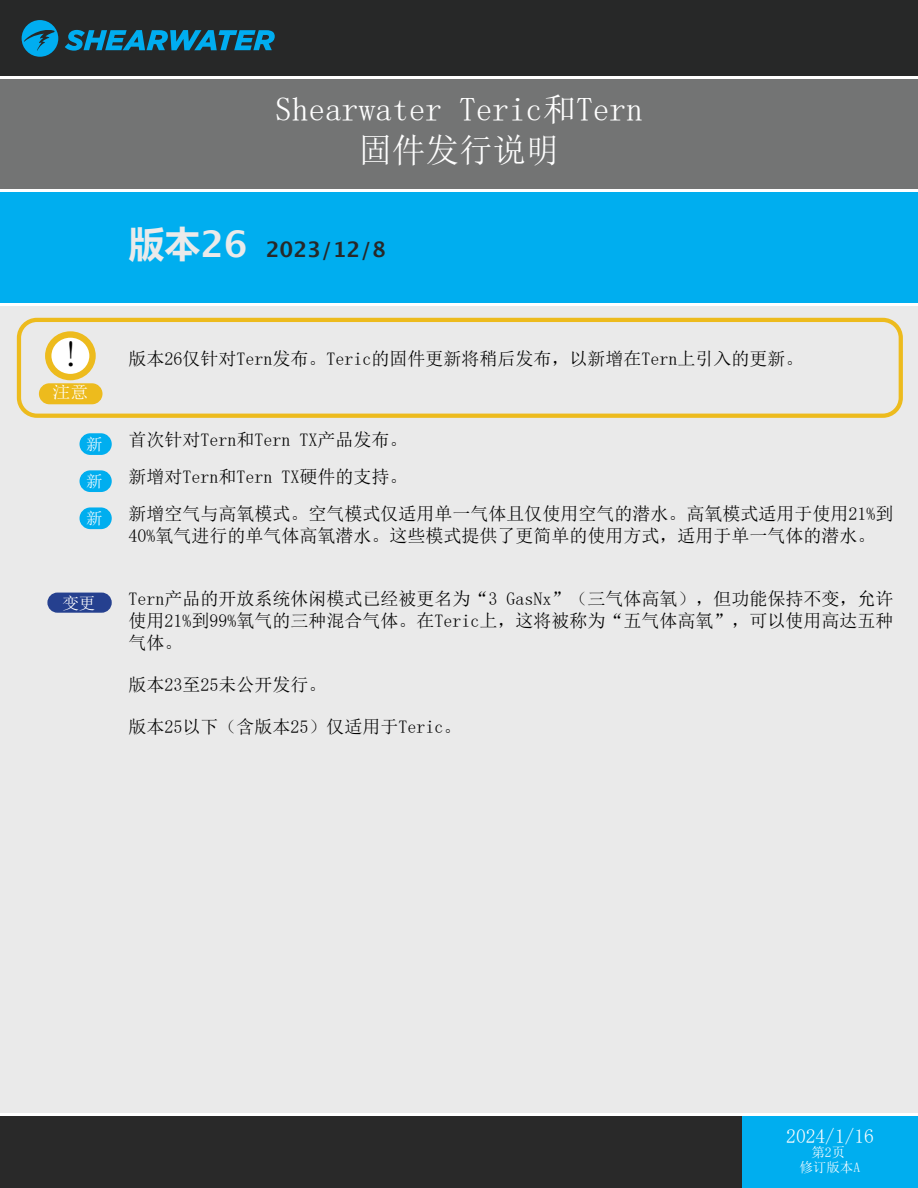
<style>
.page{position:relative;width:918px;height:1188px;background:#fff}
.page>*{position:absolute;margin:0;border:0;box-sizing:border-box;transform-origin:0 0}
.t1{font:36px "Sim Sun";color:#000}
.t2{font:33.45px/40.2px "N Sim Sun";color:#fff;text-align:center}
.t3{font:700 21px "Sim Sun";color:#272828}
.t4{font:19.5px "Sim Sun";color:#fff}
.t5{font:18px/36.9px "Sim Sun";color:#000}
.t6{font:18px "Sim Sun";color:#fff}
.t7{font:16.5px "Sim Sun";color:#fff}
.t8{font:13.5px "Sim Sun";color:#fff}
.s1{font-size:36px;color:#eaeaea}
</style>
<div class="page">
<div style="left:0;top:0;width:918px;height:77px;background:#272828"></div>
<div style="left:0;top:1114px;width:918px;height:74px;background:#292929"></div>
<div style="left:0;top:305px;width:918px;height:809px;background:#eaeaea"></div>
<svg style="left:65px;top:30px;width:210px;height:21px"></svg>
<svg style="left:22px;top:20px;width:36px;height:37px"></svg>
<div style="left:0;top:191px;width:918px;height:114px;background:#00aeef"></div>
<div style="left:0;top:77px;width:918px;height:114px;background:#737474"></div>
<div style="left:742px;top:1114px;width:176px;height:74px;background:#00aeef"></div>
<hr style="left:0;top:76px;width:918px;height:3px;background:#fff">
<hr style="left:0;top:189px;width:918px;height:3px;background:#fff">
<hr style="left:0;top:303px;width:918px;height:3px;background:#fff">
<hr style="left:0;top:1113px;width:918px;height:3px;background:#fff">
<div style="left:17px;top:318px;width:886px;height:100px;border:4px solid #edbb1d;border-radius:18px"></div>
<div style="left:40px;top:384px;width:62px;height:20px;background:#edbb1d;border-radius:10px"></div>
<div style="left:39px;top:383px;width:64px;height:21px;border:2px solid #edbb1d;border-radius:10px"></div>
<svg style="left:48px;top:335px;width:45px;height:42px"></svg>
<div style="left:45px;top:331px;width:51px;height:49px;border:6px solid #edbb1d;border-radius:50%"></div>
<div style="left:80px;top:434px;width:31px;height:20px;background:#00aeef;border-radius:10px"></div>
<div style="left:80px;top:433px;width:32px;height:22px;border:2px solid #00aeef;border-radius:10px"></div>
<div style="left:80px;top:471px;width:31px;height:20px;background:#00aeef;border-radius:10px"></div>
<div style="left:80px;top:470px;width:32px;height:22px;border:2px solid #00aeef;border-radius:10px"></div>
<div style="left:80px;top:508px;width:31px;height:20px;background:#00aeef;border-radius:10px"></div>
<div style="left:80px;top:507px;width:32px;height:22px;border:2px solid #00aeef;border-radius:10px"></div>
<div style="left:48px;top:593px;width:63px;height:19px;background:#25408f;border-radius:9px"></div>
<div style="left:47px;top:593px;width:65px;height:20px;border:2px solid #25408f;border-radius:9px"></div>
<h2 class="t2" style="left:275px;top:89px;width:369px">Shearwater Teric和Tern固件发行说明</h2>
<p class="t3" style="left:129px;top:237px;width:259px"><span class="s1">版本26</span> 2023/12/8</p>
<h1 class="t1" style="left:62px;top:336px;width:19px">!</h1>
<p class="t6" style="left:52px;top:382px;width:37px">注意</p>
<p class="t7" style="left:86px;top:435px;width:18px">新</p>
<p class="t7" style="left:86px;top:472px;width:18px">新</p>
<p class="t7" style="left:86px;top:510px;width:18px">新</p>
<p class="t7" style="left:62px;top:595px;width:34px">变更</p>
<p class="t5" style="left:129px;top:340px;width:677px">版本26仅针对Tern发布。Teric的固件更新将稍后发布，以新增在Tern上引入的更新。</p>
<p class="t5" style="left:129px;top:421px;width:767px">首次针对Tern和Tern TX产品发布。<br>新增对Tern和Tern TX硬件的支持。<br>新增空气与高氧模式。空气模式仅适用单一气体且仅使用空气的潜水。高氧模式适用于使用21%到</p>
<p class="t5" style="left:129px;top:517px;width:749px">40%氧气进行的单气体高氧潜水。这些模式提供了更简单的使用方式，适用于单一气体的潜水。</p>
<p class="t5" style="left:129px;top:588px;width:767px;line-height:21.6px;text-align:justify">Tern产品的开放系统休闲模式已经被更名为“3 GasNx”（三气体高氧），但功能保持不变，允许使用21%到99%氧气的三种混合气体。在Teric上，这将被称为“五气体高氧”，可以使用高达五种气体。</p>
<p class="t5" style="left:129px;top:666px;width:199px">版本23至25未公开发行。</p>
<p class="t5" style="left:129px;top:708px;width:334px">版本25以下（含版本25）仅适用于Teric。</p>
<p class="t4" style="left:786px;top:1126px;width:89px">2024/1/16</p>
<p class="t8" style="left:799px;top:1160px;width:62px">修订版本A</p>
<p class="t8" style="left:811px;top:1146px;width:35px">第2页</p>
</div>
